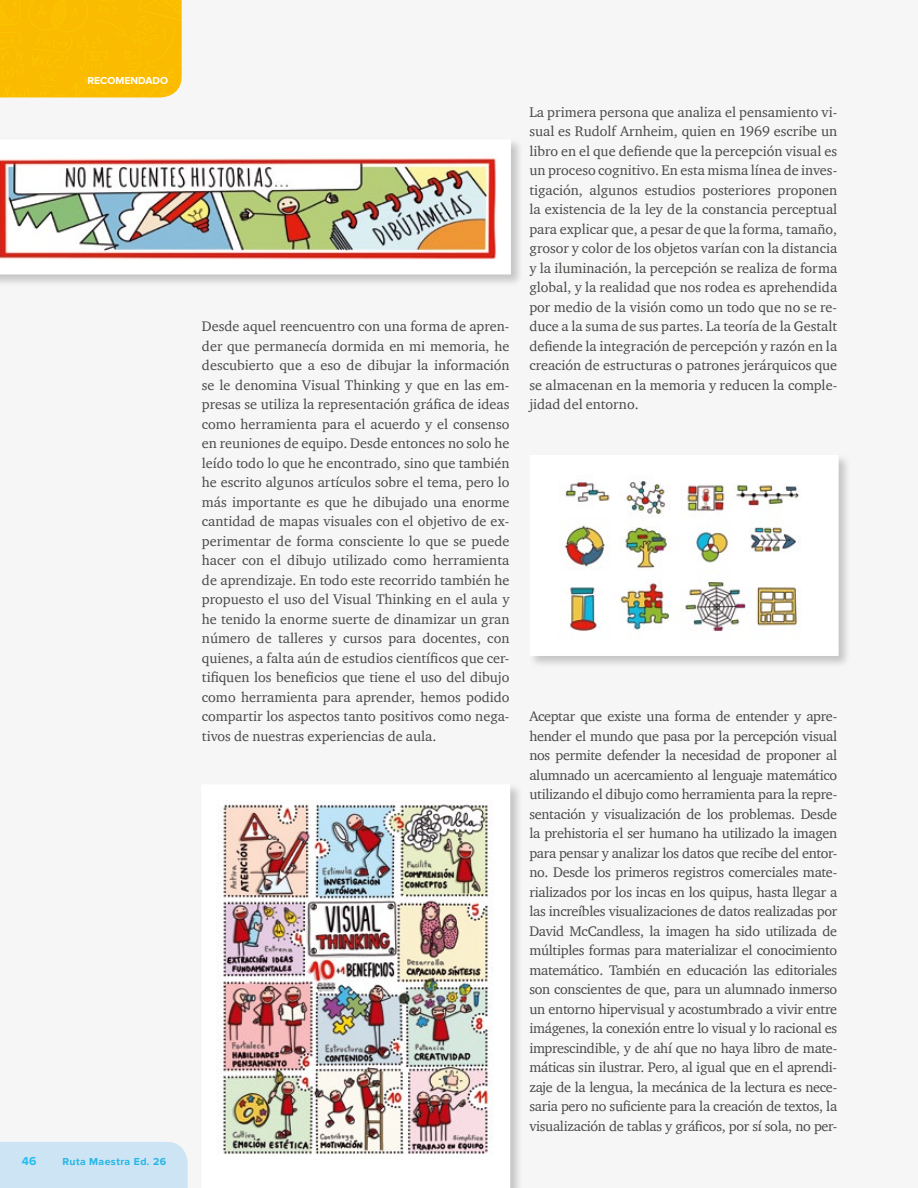
<style>
.page{position:relative;width:918px;height:1188px;background:#f6f6f6}
.page>*{position:absolute;margin:0;border:0;box-sizing:border-box;transform-origin:0 0}
.t1{font:14.25px/19.5px "Charter ITC";color:#494948;text-align:justify}
.t2{font:700 12px "Proxima Nova";color:#27bdef}
.t3{font:700 10.5px "Proxima Nova";letter-spacing:.04em;color:#27bdef}
.t4{font:700 10.5px "Proxima Nova";color:#fff}
</style>
<div class="page">
<div style="left:0;top:1142px;width:188px;height:46px;background:#cce4f3"></div>
<div style="left:0;top:0;width:182px;height:98px;background:#fbbb00"></div>
<div style="left:0;top:138px;width:523px;height:149px;background:#ededed"></div>
<img style="left:0;top:139px;width:518px;height:142px">
<div style="left:528px;top:453px;width:323px;height:215px;background:#000;opacity:.2"></div>
<svg style="left:529px;top:455px;width:316px;height:208px"></svg>
<img style="left:223px;top:787px;width:294px;height:401px">
<p class="t4" style="left:87px;top:74px;width:59px">RECOMENDAD</p>
<p class="t4" style="left:160px;top:74px;width:10px">O</p>
<p class="t2" style="left:22px;top:1154px;width:16px">46</p>
<p class="t3" style="left:62px;top:1156px;width:105px">RUTA MAESTRA ED. 26</p>
<p class="t1" style="left:202px;top:316px;width:309px">Desde aquel reencuentro con una forma de apren&shy;der que permanecía dormida en mi memoria, he descubierto que a eso de dibujar la información se le denomina Visual Thinking y que en las em&shy;presas se utiliza la representación gráfica de ideas como herramienta para el acuerdo y el consenso en reuniones de equipo. Desde entonces no solo he leído todo lo que he encontrado, sino que también he escrito algunos artículos sobre el tema, pero lo más importante es que he dibujado una enorme cantidad de mapas visuales con el objetivo de ex&shy;perimentar de forma consciente lo que se puede hacer con el dibujo utilizado como herramienta de aprendizaje. En todo este recorrido también he propuesto el uso del Visual Thinking en el aula y he tenido la enorme suerte de dinamizar un gran número de talleres y cursos para docentes, con quienes, a falta aún de estudios científicos que cer&shy;tifiquen los beneficios que tiene el uso del dibujo como herramienta para aprender, hemos podido compartir los aspectos tanto positivos como nega&shy;tivos de nuestras experiencias de aula.</p>
<p class="t1" style="left:529px;top:102px;width:309px">La primera persona que analiza el pensamiento vi&shy;sual es Rudolf Arnheim, quien en 1969 escribe un libro en el que defiende que la percepción visual es un proceso cognitivo. En esta misma línea de inves&shy;tigación, algunos estudios posteriores proponen la existencia de la ley de la constancia perceptual para explicar que, a pesar de que la forma, tamaño, grosor y color de los objetos varían con la distancia y la iluminación, la percepción se realiza de forma global, y la realidad que nos rodea es aprehendida por medio de la visión como un todo que no se re&shy;duce a la suma de sus partes. La teoría de la Gestalt defiende la integración de percepción y razón en la creación de estructuras o patrones jerárquicos que se almacenan en la memoria y reducen la comple&shy;jidad del entorno.</p>
<p class="t1" style="left:529px;top:706px;width:309px">Aceptar que existe una forma de entender y apre&shy;hender el mundo que pasa por la percepción visual nos permite defender la necesidad de proponer al alumnado un acercamiento al lenguaje matemático utilizando el dibujo como herramienta para la repre&shy;sentación y visualización de los problemas. Desde la prehistoria el ser humano ha utilizado la imagen para pensar y analizar los datos que recibe del entor&shy;no. Desde los primeros registros comerciales mate&shy;rializados por los incas en los quipus, hasta llegar a las increíbles visualizaciones de datos realizadas por David McCandless, la imagen ha sido utilizada de múltiples formas para materializar el conocimiento matemático. También en educación las editoriales son conscientes de que, para un alumnado inmerso un entorno hipervisual y acostumbrado a vivir entre imágenes, la conexión entre lo visual y lo racional es imprescindible, y de ahí que no haya libro de mate&shy;máticas sin ilustrar. Pero, al igual que en el aprendi&shy;zaje de la lengua, la mecánica de la lectura es nece&shy;saria pero no suficiente para la creación de textos, la visualización de tablas y gráficos, por sí sola, no per-</p>
</div>
